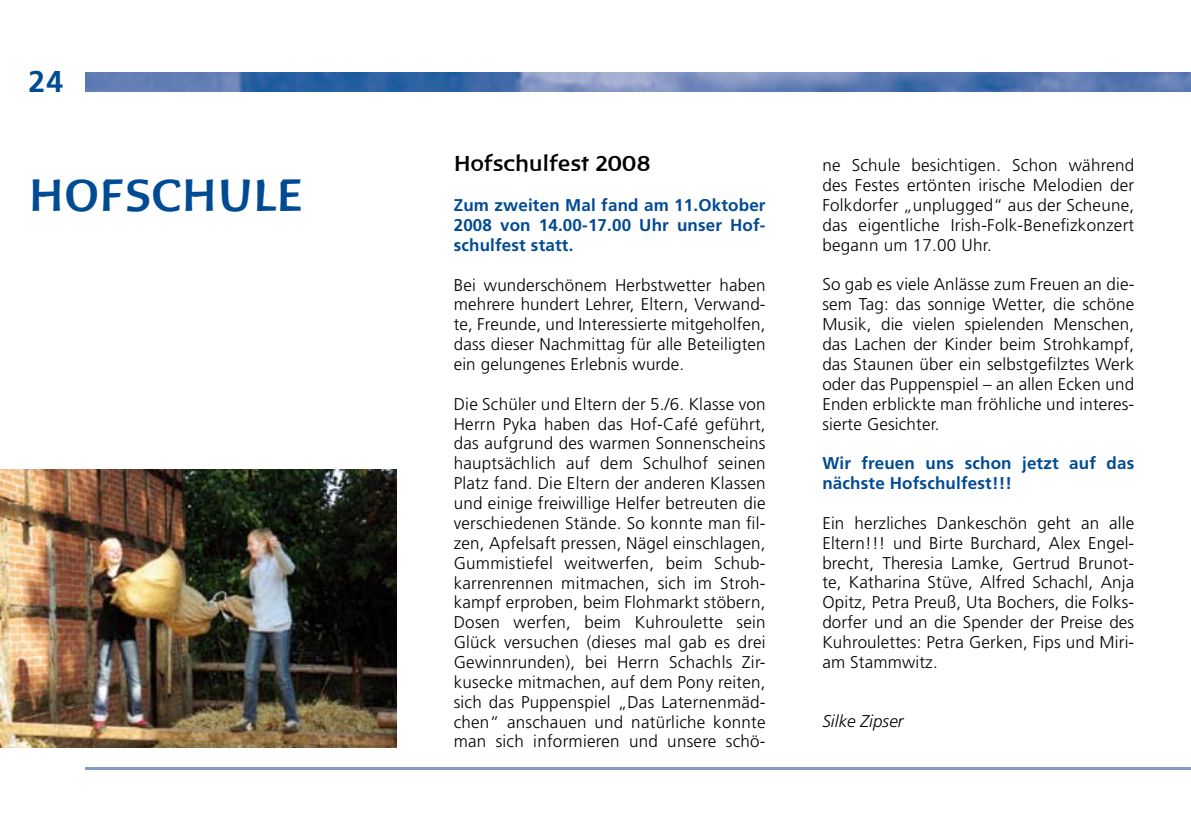
<style>
.page{position:relative;width:1191px;height:840px;background:#fff}
.page>*{position:absolute;margin:0;border:0;box-sizing:border-box;transform-origin:0 0}
.t1{font:700 46px "Baar Philos";color:#004b93}
.t2{font:700 30px "Frutiger";color:#004b93}
.t3{font:700 22px "Baar Philos";letter-spacing:.01em;color:#000}
.t4{font:300 17px/19.8px "Frutiger";letter-spacing:.01em;color:#000;text-align:justify}
.t5{font:700 17px/19.8px "Frutiger";letter-spacing:.01em;color:#004b93;text-align:justify}
.t6{font:italic 300 17px "Frutiger";letter-spacing:.005em;color:#000}
</style>
<div class="page">
<hr style="left:85px;top:766px;width:1106px;height:3px;background:#8799c5">
<img style="left:85px;top:72px;width:1106px;height:20px">
<img style="left:0;top:469px;width:397px;height:278px">
<h2 class="t2" style="left:28px;top:64px;width:36px">24</h2>
<h1 class="t1" style="left:28px;top:169px;width:31px">Hofsc</h1>
<h1 class="t1" style="left:182px;top:169px;width:117px">hule</h1>
<p class="t3" style="left:454px;top:151px;width:198px">H ofschulfest 2008</p>
<p class="t5" style="left:454px;top:195px;width:313px">Zum zweiten Mal fand am 11.Oktober 2008 von 14.00-17.00 Uhr unser Hof&shy;schulfest statt.</p>
<p class="t4" style="left:454px;top:274px;width:313px">Bei wunderschönem Herbstwetter haben mehrere hundert Lehrer, Eltern, Verwand&shy;te, Freunde, und Interessierte mitgeholfen, dass dieser Nachmittag für alle Beteiligten ein gelungenes Erlebnis wurde.</p>
<p class="t4" style="left:454px;top:393px;width:313px">Die Schüler und Eltern der 5./6. Klasse von Herrn Pyka haben das Hof-Café geführt, das aufgrund des warmen Sonnenscheins hauptsächlich auf dem Schulhof seinen Platz fand. Die Eltern der anderen Klassen und einige freiwillige Helfer betreuten die verschiedenen Stände. So konnte man fil&shy;zen, Apfelsaft pressen, Nägel einschlagen, Gummistiefel weitwerfen, beim Schub&shy;karrenrennen mitmachen, sich im Stroh&shy;kampf erproben, beim Flohmarkt stöbern, Dosen werfen, beim Kuhroulette sein Glück versuchen (dieses mal gab es drei Gewinnrunden), bei Herrn Schachls Zir&shy;kusecke mitmachen, auf dem Pony reiten, sich das Puppenspiel „Das Laternenmäd&shy;chen“ anschauen und natürliche konnte man sich informieren und unsere schö-</p>
<p class="t4" style="left:822px;top:155px;width:313px">ne Schule besichtigen. Schon während des Festes ertönten irische Melodien der Folkdorfer „unplugged“ aus der Scheune, das eigentliche Irish-Folk-Benefizkonzert begann um 17.00 Uhr.</p>
<p class="t4" style="left:822px;top:274px;width:313px">So gab es viele Anlässe zum Freuen an die&shy;sem Tag: das sonnige Wetter, die schöne Musik, die vielen spielenden Menschen, das Lachen der Kinder beim Strohkampf, das Staunen über ein selbstgefilztes Werk oder das Puppenspiel – an allen Ecken und Enden erblickte man fröhliche und interes&shy;sierte Gesichter.</p>
<p class="t5" style="left:822px;top:453px;width:313px">Wir freuen uns schon jetzt auf das nächste Hofschulfest!!!</p>
<p class="t4" style="left:822px;top:512px;width:313px">Ein herzliches Dankeschön geht an alle Eltern!!! und Birte Burchard, Alex Engel&shy;brecht, Theresia Lamke, Gertrud Brunot&shy;te, Katharina Stüve, Alfred Schachl, Anja Opitz, Petra Preuß, Uta Bochers, die Folks&shy;dorfer und an die Spender der Preise des Kuhroulettes: Petra Gerken, Fips und Miri&shy;am Stammwitz.</p>
<p class="t6" style="left:822px;top:711px;width:83px">Silke Zipser</p>
</div>
